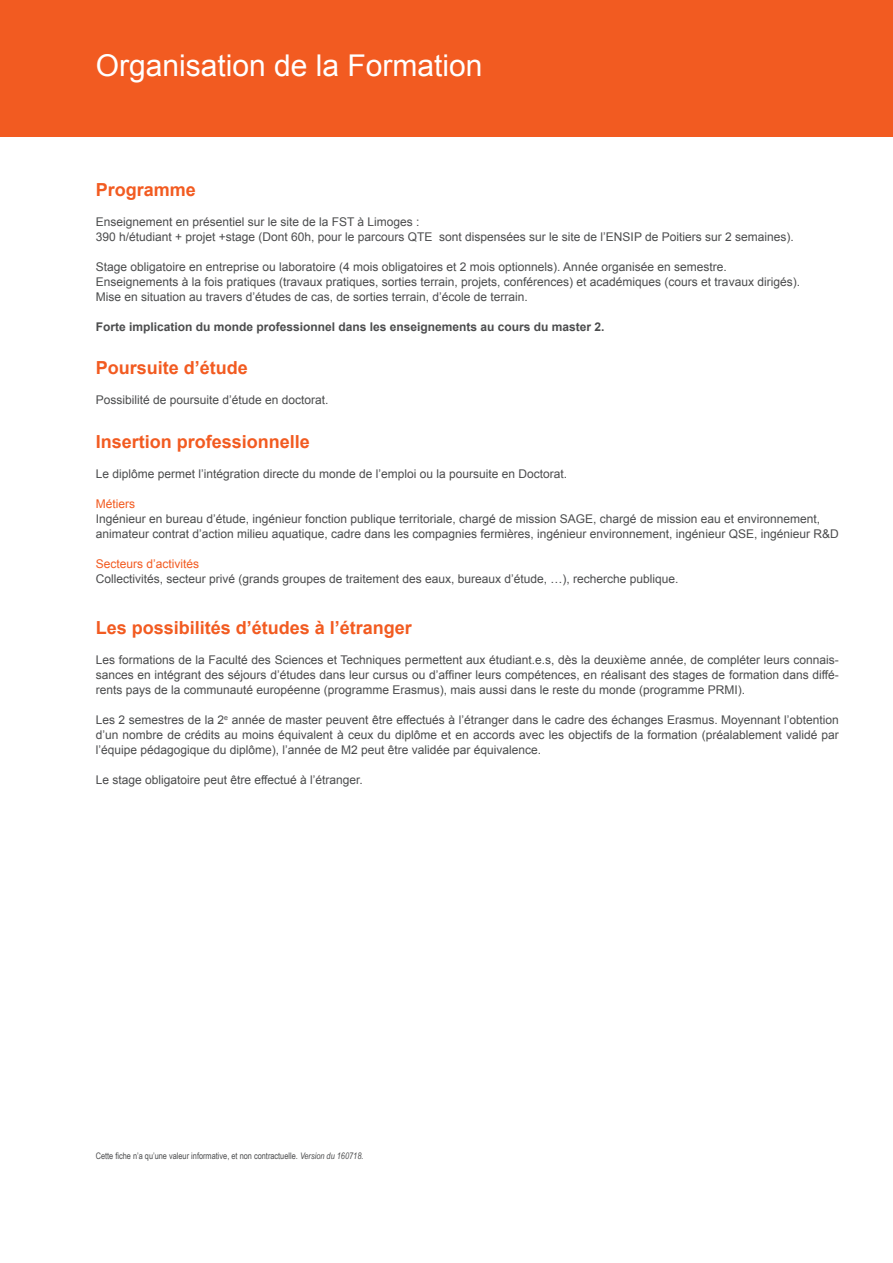
<style>
.page{position:relative;width:893px;height:1263px;background:#fff}
.page>*{position:absolute;margin:0;border:0;box-sizing:border-box;transform-origin:0 0}
.t1{font:30px "Arial";color:#fff}
.t2{font:700 18px "Arial";color:#f25b21}
.t3{font:12px/15px "Arial";color:#4b4c4d}
.t4{font:700 12px "Arial";color:#4b4c4d}
.t5{font:12px "Arial";color:#f25b21}
.t6{font:9px "Arial Narrow";color:#4b4c4d}
.s1{font-style:italic}
</style>
<div class="page">
<div style="left:0;top:0;width:893px;height:136px;background:#f25b21"></div>
<h1 class="t1" style="left:96px;top:46px;width:388px">Organisation de la Formation</h1>
<h2 class="t2" style="left:96px;top:178px;width:102px">Programme</h2>
<p class="t3" style="left:96px;top:215px;width:700px">Enseignement en présentiel sur le site de la FST à Limoges :<br>390 h/étudiant + projet +stage (Dont 60h, pour le parcours QTE sont dispensées sur le site de l’ENSIP de Poitiers sur 2 semaines).</p>
<p class="t3" style="left:96px;top:260px;width:706px">Stage obligatoire en entreprise ou laboratoire (4 mois obligatoires et 2 mois optionnels). Année organisée en semestre.<br>Enseignements à la fois pratiques (travaux pratiques, sorties terrain, projets, conférences) et académiques (cours et travaux dirigés).<br>Mise en situation au travers d’études de cas, de sorties terrain, d’école de terrain.</p>
<p class="t4" style="left:96px;top:319px;width:510px">Forte implication du monde professionnel dans les enseignements au cours du master 2.</p>
<h2 class="t2" style="left:96px;top:356px;width:154px">Poursuite d’étude</h2>
<p class="t3" style="left:96px;top:393px;width:234px">Possibilité de poursuite d’étude en doctorat.</p>
<h2 class="t2" style="left:96px;top:429px;width:216px">Insertion professionnelle</h2>
<p class="t3" style="left:96px;top:466px;width:473px">Le diplôme permet l’intégration directe du monde de l’emploi ou la poursuite en Doctorat.</p>
<p class="t5" style="left:96px;top:496px;width:41px">Métiers</p>
<p class="t3" style="left:96px;top:511px;width:744px">Ingénieur en bureau d’étude, ingénieur fonction publique territoriale, chargé de mission SAGE, chargé de mission eau et environnement, animateur contrat d’action milieu aquatique, cadre dans les compagnies fermières, ingénieur environnement, ingénieur QSE, ingénieur R&amp;D</p>
<p class="t5" style="left:96px;top:556px;width:105px">Secteurs d’activités</p>
<p class="t3" style="left:96px;top:571px;width:584px">Collectivités, secteur privé (grands groupes de traitement des eaux, bureaux d’étude, …), recherche publique.</p>
<h2 class="t2" style="left:96px;top:616px;width:318px">Les possibilités d’études à l’étranger</h2>
<p class="t3" style="left:96px;top:653px;width:745px;text-align:justify">Les formations de la Faculté des Sciences et Techniques permettent aux étudiant.e.s, dès la deuxième année, de compléter leurs connais&shy;sances en intégrant des séjours d’études dans leur cursus ou d’affiner leurs compétences, en réalisant des stages de formation dans diffé&shy;rents pays de la communauté européenne (programme Erasmus), mais aussi dans le reste du monde (programme PRMI).</p>
<p class="t3" style="left:96px;top:713px;width:745px;text-align:justify">Les 2 semestres de la 2<sup>e</sup> année de master peuvent être effectués à l’étranger dans le cadre des échanges Erasmus. Moyennant l’obtention d’un nombre de crédits au moins équivalent à ceux du diplôme et en accords avec les objectifs de la formation (préalablement validé par l’équipe pédagogique du diplôme), l’année de M2 peut être validée par équivalence.</p>
<p class="t3" style="left:96px;top:773px;width:269px">Le stage obligatoire peut être effectué à l’étranger.</p>
<p class="t6" style="left:96px;top:1149px;width:269px">Cette fiche n’a qu’une valeur informative, et non contractuelle. <span class="s1">Version du 160718.</span></p>
</div>
